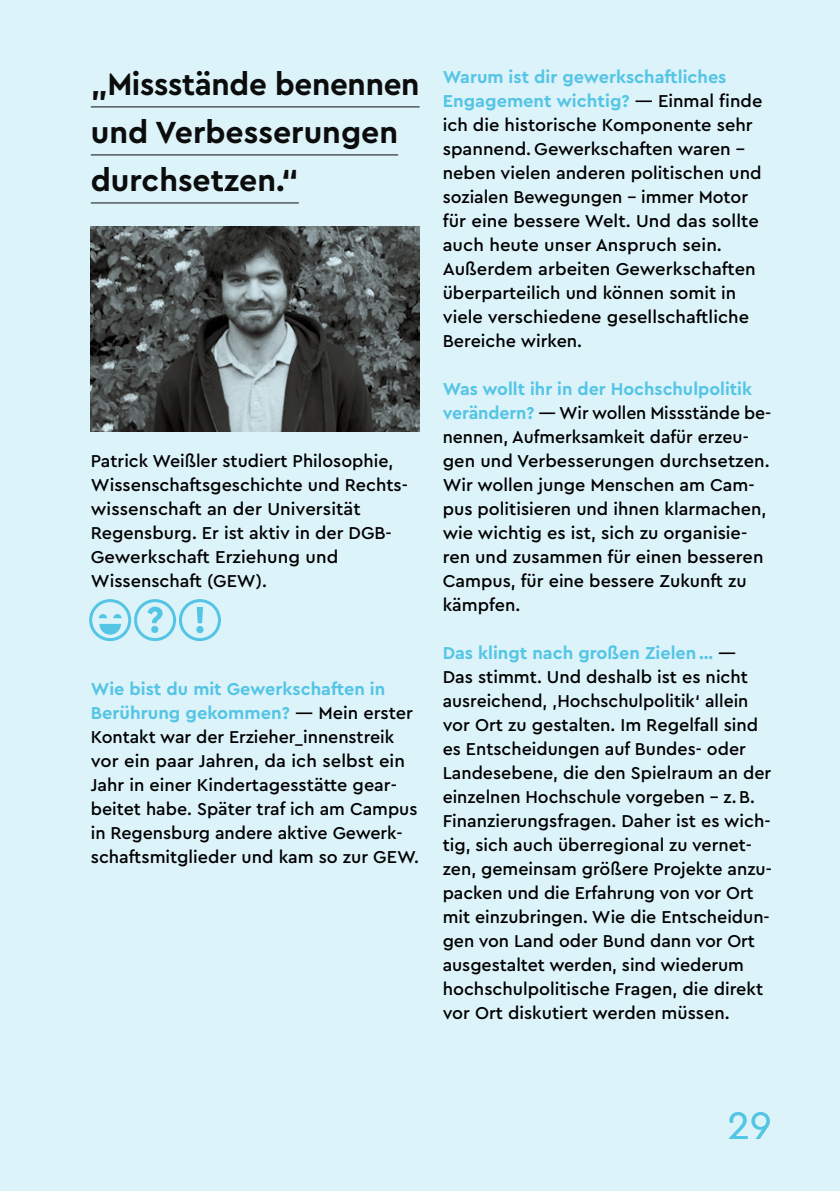
<style>
.page{position:relative;width:840px;height:1191px;background:#fff}
.page>*{position:absolute;margin:0;border:0;box-sizing:border-box;transform-origin:0 0}
.t1{font:40px "Cera Pro";color:#55c5e5}
.t2{font:700 32px/48px "Cera PRO";color:#000}
.t3{font:500 18px/24px "Cera PRO";color:#000}
.s1{font-weight:700;color:#55c5e5}
</style>
<div class="page">
<div style="left:0;top:0;width:839px;height:1191px;background:#ddf3fa"></div>
<div style="left:89px;top:599px;width:42px;height:42px;border:3px solid #55c5e5;border-radius:50%"></div>
<svg style="left:99px;top:624px;width:22px;height:10px"></svg>
<svg style="left:99px;top:614px;width:8px;height:4px"></svg>
<svg style="left:113px;top:614px;width:9px;height:4px"></svg>
<div style="left:179px;top:599px;width:42px;height:42px;border:3px solid #55c5e5;border-radius:50%"></div>
<svg style="left:196px;top:607px;width:7px;height:26px"></svg>
<div style="left:134px;top:599px;width:42px;height:42px;border:3px solid #55c5e5;border-radius:50%"></div>
<svg style="left:147px;top:606px;width:15px;height:27px"></svg>
<hr style="left:91px;top:106px;width:328px;height:1px;background:#000">
<hr style="left:91px;top:154px;width:307px;height:1px;background:#000">
<hr style="left:91px;top:202px;width:208px;height:1px;background:#000">
<img style="left:91px;top:227px;width:329px;height:204px">
<h2 class="t2" style="left:91px;top:59px;width:330px">„Missstände benennen und Verbesserungen durchsetzen.“</h2>
<p class="t3" style="left:91px;top:448px;width:318px">Patrick Weißler studiert Philosophie,<br>Wissenschaftsgeschichte und Rechts&shy;wissenschaft an der Universität<br>Regensburg. Er ist aktiv in der DGB-<br>Gewerkschaft Erziehung und<br>Wissenschaft (GEW).</p>
<p class="t3" style="left:91px;top:676px;width:329px"><span class="s1">Wie bist du mit Gewerkschaften in Berührung gekommen?</span> — Mein erster Kontakt war der Erzieher_innenstreik vor ein paar Jahren, da ich selbst ein Jahr in einer Kindertagesstätte gear&shy;beitet habe. Später traf ich am Campus in Regensburg andere aktive Gewerk&shy;schaftsmitglieder und kam so zur GEW.</p>
<p class="t3" style="left:442px;top:64px;width:321px"><span class="s1">Warum ist dir gewerkschaftliches Engagement wichtig?</span> — Einmal finde ich die historische Komponente sehr spannend. Gewerkschaften waren – neben vielen anderen politischen und sozialen Bewegungen – immer Motor für eine bessere Welt. Und das sollte auch heute unser Anspruch sein.<br>Außerdem arbeiten Gewerkschaften überparteilich und können somit in viele verschiedene gesellschaftliche Bereiche wirken.</p>
<p class="t3" style="left:442px;top:376px;width:330px"><span class="s1">Was wollt ihr in der Hochschulpolitik verändern?</span> — Wir wollen Missstände be&shy;nennen, Aufmerksamkeit dafür erzeu&shy;gen und Verbesserungen durchsetzen.<br>Wir wollen junge Menschen am Cam&shy;pus politisieren und ihnen klarmachen, wie wichtig es ist, sich zu organisie&shy;ren und zusammen für einen besseren Campus, für eine bessere Zukunft zu kämpfen.</p>
<p class="t3" style="left:442px;top:640px;width:330px"><span class="s1">Das klingt nach großen Zielen …</span> —<br>Das stimmt. Und deshalb ist es nicht ausreichend, ‚Hochschulpolitik‘ allein vor Ort zu gestalten. Im Regelfall sind es Entscheidungen auf Bundes- oder Landesebene, die den Spielraum an der einzelnen Hochschule vorgeben – z. B.<br>Finanzierungsfragen. Daher ist es wich&shy;tig, sich auch überregional zu vernet&shy;zen, gemeinsam größere Projekte anzu&shy;packen und die Erfahrung von vor Ort mit einzubringen. Wie die Entscheidun&shy;gen von Land oder Bund dann vor Ort ausgestaltet werden, sind wiederum hochschulpolitische Fragen, die direkt vor Ort diskutiert werden müssen.</p>
<h1 class="t1" style="left:727px;top:1099px;width:46px">29</h1>
</div>
